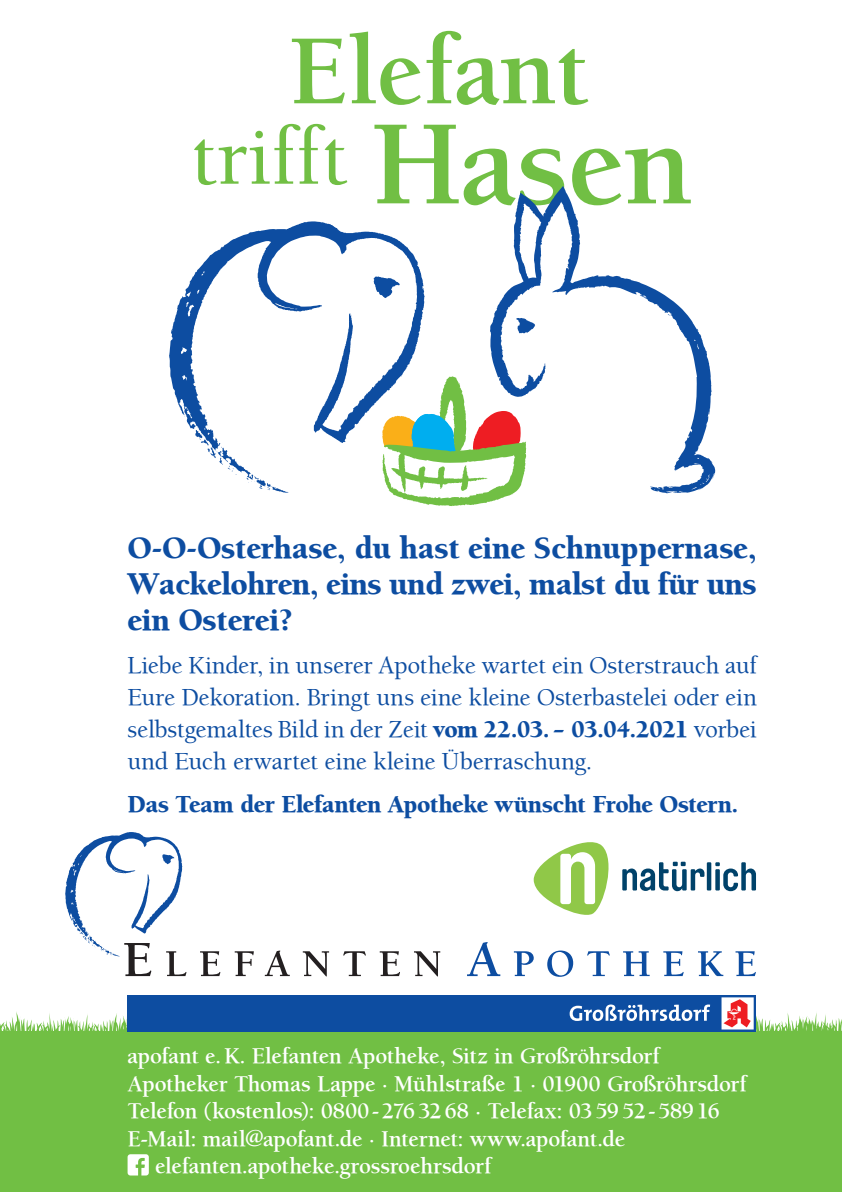
<style>
.page{position:relative;width:842px;height:1192px;background:#fff}
.page>*{position:absolute;margin:0;border:0;box-sizing:border-box;transform-origin:0 0}
.t1{font:700 123.85px "Berkeley";letter-spacing:-.01em;color:#71bf44}
.t2{font:700 101.7px "Berkeley";letter-spacing:-.01em;color:#71bf44}
.t3{font:500 84px "Berkeley";color:#71bf44}
.t4{font:900 32.4px/36px "Berkeley";letter-spacing:-.02em;color:#0d4da1;text-align:justify}
.t5{font:500 25px/32px "Berkeley";letter-spacing:-.01em;color:#0d4da1;text-align:justify}
.t6{font:900 25px "Berkeley";letter-spacing:-.025em;color:#0d4da1}
.t7{font:700 23px "Berkeley";letter-spacing:-.015em;color:#fff}
.s1{font-weight:900}
</style>
<div class="page">
<svg style="left:0;top:1010px;width:128px;height:22px"></svg>
<svg style="left:756px;top:1013px;width:86px;height:19px"></svg>
<div style="left:0;top:1032px;width:842px;height:160px;background:#71bf44"></div>
<svg style="left:622px;top:862px;width:82px;height:29px"></svg>
<hr style="left:707px;top:862px;width:4px;height:28px;background:#00426a">
<svg style="left:715px;top:862px;width:41px;height:29px"></svg>
<svg style="left:533px;top:842px;width:76px;height:73px"></svg>
<svg style="left:65px;top:832px;width:121px;height:144px"></svg>
<svg style="left:200px;top:951px;width:20px;height:25px"></svg>
<svg style="left:235px;top:951px;width:19px;height:25px"></svg>
<svg style="left:265px;top:951px;width:25px;height:25px"></svg>
<svg style="left:303px;top:951px;width:26px;height:25px"></svg>
<svg style="left:343px;top:951px;width:23px;height:25px"></svg>
<svg style="left:380px;top:951px;width:20px;height:25px"></svg>
<svg style="left:414px;top:951px;width:26px;height:25px"></svg>
<svg style="left:467px;top:942px;width:33px;height:34px"></svg>
<svg style="left:514px;top:951px;width:20px;height:25px"></svg>
<svg style="left:547px;top:951px;width:26px;height:26px"></svg>
<svg style="left:587px;top:951px;width:23px;height:25px"></svg>
<svg style="left:623px;top:951px;width:27px;height:25px"></svg>
<svg style="left:663px;top:951px;width:21px;height:25px"></svg>
<svg style="left:698px;top:951px;width:25px;height:25px"></svg>
<svg style="left:735px;top:951px;width:21px;height:25px"></svg>
<div style="left:128px;top:995px;width:628px;height:37px;background:#0d4da1"></div>
<svg style="left:721px;top:997px;width:33px;height:33px"></svg>
<svg style="left:570px;top:1005px;width:140px;height:16px"></svg>
<svg style="left:128px;top:1154px;width:21px;height:21px"></svg>
<svg style="left:169px;top:221px;width:256px;height:272px"></svg>
<svg style="left:490px;top:186px;width:225px;height:308px"></svg>
<svg style="left:382px;top:376px;width:144px;height:130px"></svg>
<h2 class="t2" style="left:288px;top:17px;width:302px">Elefant</h2>
<h3 class="t3" style="left:190px;top:113px;width:159px">trifft</h3>
<h1 class="t1" style="left:372px;top:98px;width:322px">Hasen</h1>
<h3 class="t4" style="left:128px;top:530px;width:631px">O-O-Osterhase, du hast eine Schnuppernase, Wackelohren, eins und zwei, malst du für uns ein Osterei?</h3>
<p class="t5" style="left:128px;top:649px;width:631px">Liebe Kinder, in unserer Apotheke wartet ein Osterstrauch auf Eure Dekoration. Bringt uns eine kleine Osterbastelei oder ein selbstgemaltes Bild in der Zeit <span class="s1">vom 22.03.- 03.04.2021</span> vorbei und Euch erwartet eine kleine Überraschung.</p>
<p class="t6" style="left:128px;top:791px;width:612px">Das Team der Elefanten Apotheke wünscht Frohe Ostern.</p>
<p class="t7" style="left:128px;top:1044px;width:534px">apofant e.K. Elefanten Apotheke, Sitz in Großröhrsdorf</p>
<p class="t7" style="left:128px;top:1071px;width:621px">Apotheker Thomas Lappe · Mühlstraße 1 · 01900 Großröhrsdorf</p>
<p class="t7" style="left:128px;top:1099px;width:594px">Telefon (kostenlos): 0800-2763268 · Telefax: 035952-58916</p>
<p class="t7" style="left:128px;top:1126px;width:499px">E-Mail: mail@apofant.de · Internet: www.apofant.de</p>
<p class="t7" style="left:155px;top:1154px;width:338px">elefanten.apotheke.grossroehrsdorf</p>
</div>
